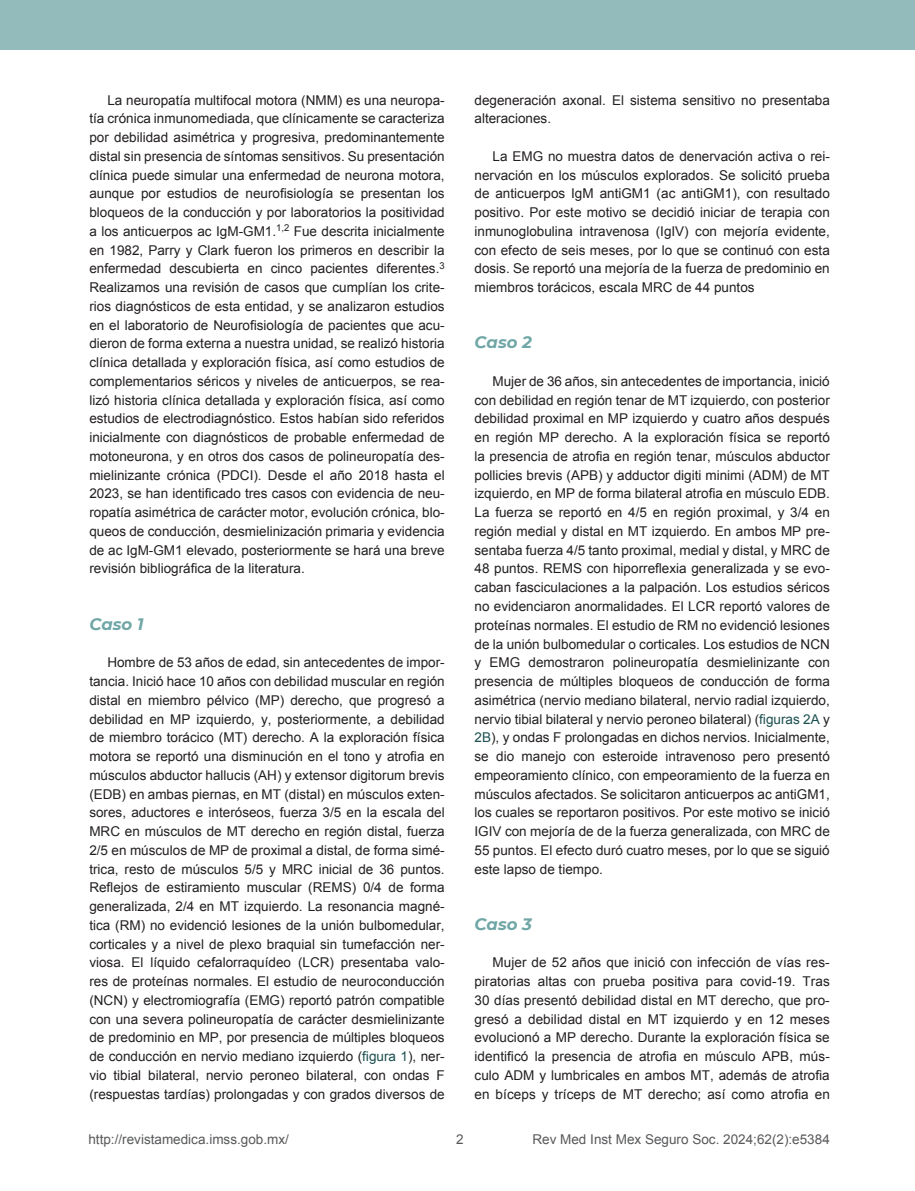
<style>
.page{position:relative;width:915px;height:1191px;background:#fff}
.page>*{position:absolute;margin:0;border:0;box-sizing:border-box;transform-origin:0 0}
.t1{font:italic 700 16.5px "Montserrat";color:#70a6a6}
.t2{font:13.5px/18.8px "Arial";color:#231f20;text-align:justify}
.t3{font:13.5px "Arial";color:#58595b}
.s1{color:#1c4f4f}
</style>
<div class="page">
<div style="left:0;top:0;width:914px;height:50px;background:#93bbbb"></div>
<p class="t2" style="left:89px;top:91px;width:357px;text-indent:18px">La neuropatía multifocal motora (NMM) es una neuropa&shy;tía crónica inmunomediada, que clínicamente se caracteriza por debilidad asimétrica y progresiva, predominantemente distal sin presencia de síntomas sensitivos. Su presentación clínica puede simular una enfermedad de neurona motora, aunque por estudios de neurofisiología se presentan los bloqueos de la conducción y por laboratorios la positividad a los anticuerpos ac IgM-GM1.<sup>1,2</sup> Fue descrita inicialmente en 1982, Parry y Clark fueron los primeros en describir la enfermedad descubierta en cinco pacientes diferentes.<sup>3<br></sup>Realizamos una revisión de casos que cumplían los crite&shy;rios diagnósticos de esta entidad, y se analizaron estudios en el laboratorio de Neurofisiología de pacientes que acu&shy;dieron de forma externa a nuestra unidad, se realizó historia clínica detallada y exploración física, así como estudios de complementarios séricos y niveles de anticuerpos, se rea&shy;lizó historia clínica detallada y exploración física, así como estudios de electrodiagnóstico. Estos habían sido referidos inicialmente con diagnósticos de probable enfermedad de motoneurona, y en otros dos casos de polineuropatía des&shy;mielinizante crónica (PDCI). Desde el año 2018 hasta el 2023, se han identificado tres casos con evidencia de neu&shy;ropatía asimétrica de carácter motor, evolución crónica, blo&shy;queos de conducción, desmielinización primaria y evidencia de ac IgM-GM1 elevado, posteriormente se hará una breve revisión bibliográfica de la literatura.</p>
<p class="t1" style="left:89px;top:612px;width:56px">Caso 1</p>
<p class="t2" style="left:89px;top:653px;width:357px;text-indent:18px">Hombre de 53 años de edad, sin antecedentes de impor&shy;tancia. Inició hace 10 años con debilidad muscular en región distal en miembro pélvico (MP) derecho, que progresó a debilidad en MP izquierdo, y, posteriormente, a debilidad de miembro torácico (MT) derecho. A la exploración física motora se reportó una disminución en el tono y atrofia en músculos abductor hallucis (AH) y extensor digitorum brevis (EDB) en ambas piernas, en MT (distal) en músculos exten&shy;sores, aductores e interóseos, fuerza 3/5 en la escala del MRC en músculos de MT derecho en región distal, fuerza 2/5 en músculos de MP de proximal a distal, de forma simé&shy;trica, resto de músculos 5/5 y MRC inicial de 36 puntos.<br>Reflejos de estiramiento muscular (REMS) 0/4 de forma generalizada, 2/4 en MT izquierdo. La resonancia magné&shy;tica (RM) no evidenció lesiones de la unión bulbomedular, corticales y a nivel de plexo braquial sin tumefacción ner&shy;viosa. El líquido cefalorraquídeo (LCR) presentaba valo&shy;res de proteínas normales. El estudio de neuroconducción (NCN) y electromiografía (EMG) reportó patrón compatible con una severa polineuropatía de carácter desmielinizante de predominio en MP, por presencia de múltiples bloqueos de conducción en nervio mediano izquierdo (<span class="s1">figura 1</span>), ner&shy;vio tibial bilateral, nervio peroneo bilateral, con ondas F (respuestas tardías) prolongadas y con grados diversos de</p>
<p class="t2" style="left:474px;top:91px;width:357px">degeneración axonal. El sistema sensitivo no presentaba alteraciones.</p>
<p class="t2" style="left:474px;top:147px;width:357px;text-indent:18px">La EMG no muestra datos de denervación activa o rei&shy;nervación en los músculos explorados. Se solicitó prueba de anticuerpos IgM antiGM1 (ac antiGM1), con resultado positivo. Por este motivo se decidió iniciar de terapia con inmunoglobulina intravenosa (IgIV) con mejoría evidente, con efecto de seis meses, por lo que se continuó con esta dosis. Se reportó una mejoría de la fuerza de predominio en miembros torácicos, escala MRC de 44 puntos</p>
<p class="t1" style="left:474px;top:330px;width:59px">Caso 2</p>
<p class="t2" style="left:474px;top:372px;width:357px;text-indent:18px">Mujer de 36 años, sin antecedentes de importancia, inició con debilidad en región tenar de MT izquierdo, con posterior debilidad proximal en MP izquierdo y cuatro años después en región MP derecho. A la exploración física se reportó la presencia de atrofia en región tenar, músculos abductor pollicies brevis (APB) y adductor digiti minimi (ADM) de MT izquierdo, en MP de forma bilateral atrofia en músculo EDB.<br>La fuerza se reportó en 4/5 en región proximal, y 3/4 en región medial y distal en MT izquierdo. En ambos MP pre&shy;sentaba fuerza 4/5 tanto proximal, medial y distal, y MRC de 48 puntos. REMS con hiporreflexia generalizada y se evo&shy;caban fasciculaciones a la palpación. Los estudios séricos no evidenciaron anormalidades. El LCR reportó valores de proteínas normales. El estudio de RM no evidenció lesiones de la unión bulbomedular o corticales. Los estudios de NCN y EMG demostraron polineuropatía desmielinizante con presencia de múltiples bloqueos de conducción de forma asimétrica (nervio mediano bilateral, nervio radial izquierdo, nervio tibial bilateral y nervio peroneo bilateral) (<span class="s1">figuras 2A</span> y <span class="s1">2B</span>), y ondas F prolongadas en dichos nervios. Inicialmente, se dio manejo con esteroide intravenoso pero presentó empeoramiento clínico, con empeoramiento de la fuerza en músculos afectados. Se solicitaron anticuerpos ac antiGM1, los cuales se reportaron positivos. Por este motivo se inició IGIV con mejoría de de la fuerza generalizada, con MRC de 55 puntos. El efecto duró cuatro meses, por lo que se siguió este lapso de tiempo.</p>
<p class="t1" style="left:474px;top:912px;width:59px">Caso 3</p>
<p class="t2" style="left:474px;top:953px;width:357px;text-indent:18px">Mujer de 52 años que inició con infección de vías res&shy;piratorias altas con prueba positiva para covid-19. Tras 30 días presentó debilidad distal en MT derecho, que pro&shy;gresó a debilidad distal en MT izquierdo y en 12 meses evolucionó a MP derecho. Durante la exploración física se identificó la presencia de atrofia en músculo APB, mús&shy;culo ADM y lumbricales en ambos MT, además de atrofia en bíceps y tríceps de MT derecho; así como atrofia en</p>
<p class="t3" style="left:88px;top:1130px;width:202px">http://revistamedica.imss.gob.mx/</p>
<p class="t3" style="left:456px;top:1130px;width:9px">2</p>
<p class="t3" style="left:532px;top:1130px;width:299px">Rev Med Inst Mex Seguro Soc. 2024;62(2):e5384</p>
</div>
